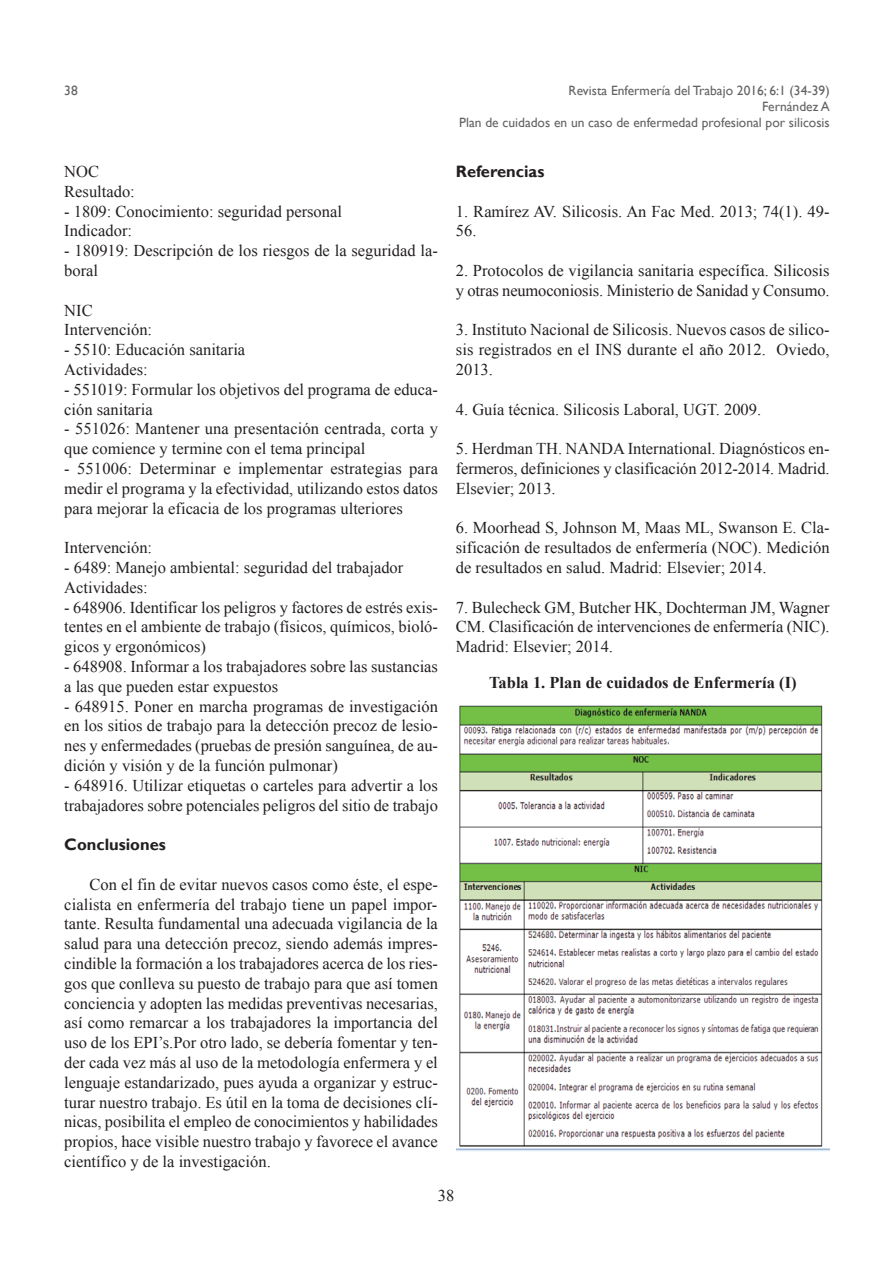
<style>
.page{position:relative;width:894px;height:1264px;background:#fff}
.page>*{position:absolute;margin:0;border:0;box-sizing:border-box;transform-origin:0 0}
.t1{font:16.5px/19.8px "Times New Roman";color:#231f20}
.t2{font:700 16.5px "Times New Roman";color:#231f20}
.t3{font:700 16.5px "Gill Sans";color:#231f20}
.t4{font:13.5px/16.2px "Gill Sans";color:#636366;text-align:right}
</style>
<div class="page">
<img style="left:456px;top:705px;width:374px;height:446px">
<p class="t4" style="left:64px;top:82px;width:15px">38</p>
<p class="t1" style="left:64px;top:161px;width:72px">NOC<br>Resultado:</p>
<p class="t1" style="left:64px;top:201px;width:279px">- 1809: Conocimiento: seguridad personal<br>Indicador:</p>
<p class="t1" style="left:64px;top:241px;width:375px">- 180919: Descripción de los riesgos de la seguridad la&shy;boral</p>
<p class="t1" style="left:64px;top:300px;width:89px">NIC<br>Intervención:</p>
<p class="t1" style="left:64px;top:340px;width:182px">- 5510: Educación sanitaria<br>Actividades:</p>
<p class="t1" style="left:64px;top:379px;width:375px">- 551019: Formular los objetivos del programa de educa&shy;ción sanitaria</p>
<p class="t1" style="left:64px;top:419px;width:375px">- 551026: Mantener una presentación centrada, corta y que comience y termine con el tema principal</p>
<p class="t1" style="left:64px;top:458px;width:375px;text-align:justify">- 551006: Determinar e implementar estrategias para medir el programa y la efectividad, utilizando estos datos para mejorar la eficacia de los programas ulteriores</p>
<p class="t1" style="left:64px;top:538px;width:89px">Intervención:</p>
<p class="t1" style="left:64px;top:557px;width:341px">- 6489: Manejo ambiental: seguridad del trabajador<br>Actividades:</p>
<p class="t1" style="left:64px;top:597px;width:375px;text-align:justify">- 648906. Identificar los peligros y factores de estrés exis&shy;tentes en el ambiente de trabajo (físicos, químicos, bioló&shy;gicos y ergonómicos)</p>
<p class="t1" style="left:64px;top:656px;width:375px">- 648908. Informar a los trabajadores sobre las sustancias a las que pueden estar expuestos</p>
<p class="t1" style="left:64px;top:696px;width:375px;text-align:justify">- 648915. Poner en marcha programas de investigación en los sitios de trabajo para la detección precoz de lesio&shy;nes y enfermedades (pruebas de presión sanguínea, de au&shy;dición y visión y de la función pulmonar)</p>
<p class="t1" style="left:64px;top:775px;width:375px">- 648916. Utilizar etiquetas o carteles para advertir a los trabajadores sobre potenciales peligros del sitio de trabajo</p>
<p class="t3" style="left:64px;top:835px;width:103px">Conclusiones</p>
<p class="t1" style="left:64px;top:874px;width:375px;text-align:justify;text-indent:25px">Con el fin de evitar nuevos casos como éste, el espe&shy;cialista en enfermería del trabajo tiene un papel impor&shy;tante. Resulta fundamental una adecuada vigilancia de la salud para una detección precoz, siendo además impres&shy;cindible la formación a los trabajadores acerca de los ries&shy;gos que conlleva su puesto de trabajo para que así tomen conciencia y adopten las medidas preventivas necesarias, así como remarcar a los trabajadores la importancia del uso de los EPI’s.Por otro lado, se debería fomentar y ten&shy;der cada vez más al uso de la metodología enfermera y el lenguaje estandarizado, pues ayuda a organizar y estruc&shy;turar nuestro trabajo. Es útil en la toma de decisiones clí&shy;nicas, posibilita el empleo de conocimientos y habilidades propios, hace visible nuestro trabajo y favorece el avance científico y de la investigación.</p>
<p class="t4" style="left:459px;top:82px;width:372px">Revista Enfermería del Trabajo 2016; 6:1 (34-39)<br>Fernández A<br>Plan de cuidados en un caso de enfermedad profesional por silicosis</p>
<p class="t3" style="left:456px;top:162px;width:90px">Referencias</p>
<p class="t1" style="left:456px;top:201px;width:375px">1. Ramírez AV. Silicosis. An Fac Med. 2013; 74(1). 49-<br>56.</p>
<p class="t1" style="left:456px;top:260px;width:375px">2. Protocolos de vigilancia sanitaria específica. Silicosis y otras neumoconiosis. Ministerio de Sanidad y Consumo.</p>
<p class="t1" style="left:456px;top:320px;width:375px;text-align:justify">3. Instituto Nacional de Silicosis. Nuevos casos de silico&shy;sis registrados en el INS durante el año 2012. Oviedo, 2013.</p>
<p class="t1" style="left:456px;top:399px;width:307px">4. Guía técnica. Silicosis Laboral, UGT. 2009.</p>
<p class="t1" style="left:456px;top:439px;width:375px;text-align:justify">5. Herdman TH. NANDA International. Diagnósticos en&shy;fermeros, definiciones y clasificación 2012-2014. Madrid.<br>Elsevier; 2013.</p>
<p class="t1" style="left:456px;top:518px;width:375px;text-align:justify">6. Moorhead S, Johnson M, Maas ML, Swanson E. Cla&shy;sificación de resultados de enfermería (NOC). Medición de resultados en salud. Madrid: Elsevier; 2014.</p>
<p class="t1" style="left:456px;top:597px;width:375px;text-align:justify">7. Bulecheck GM, Butcher HK, Dochterman JM, Wagner CM. Clasificación de intervenciones de enfermería (NIC).<br>Madrid: Elsevier; 2014.</p>
<p class="t2" style="left:489px;top:673px;width:309px">Tabla 1. Plan de cuidados de Enfermería (I)</p>
<p class="t1" style="left:438px;top:1186px;width:18px">38</p>
</div>
